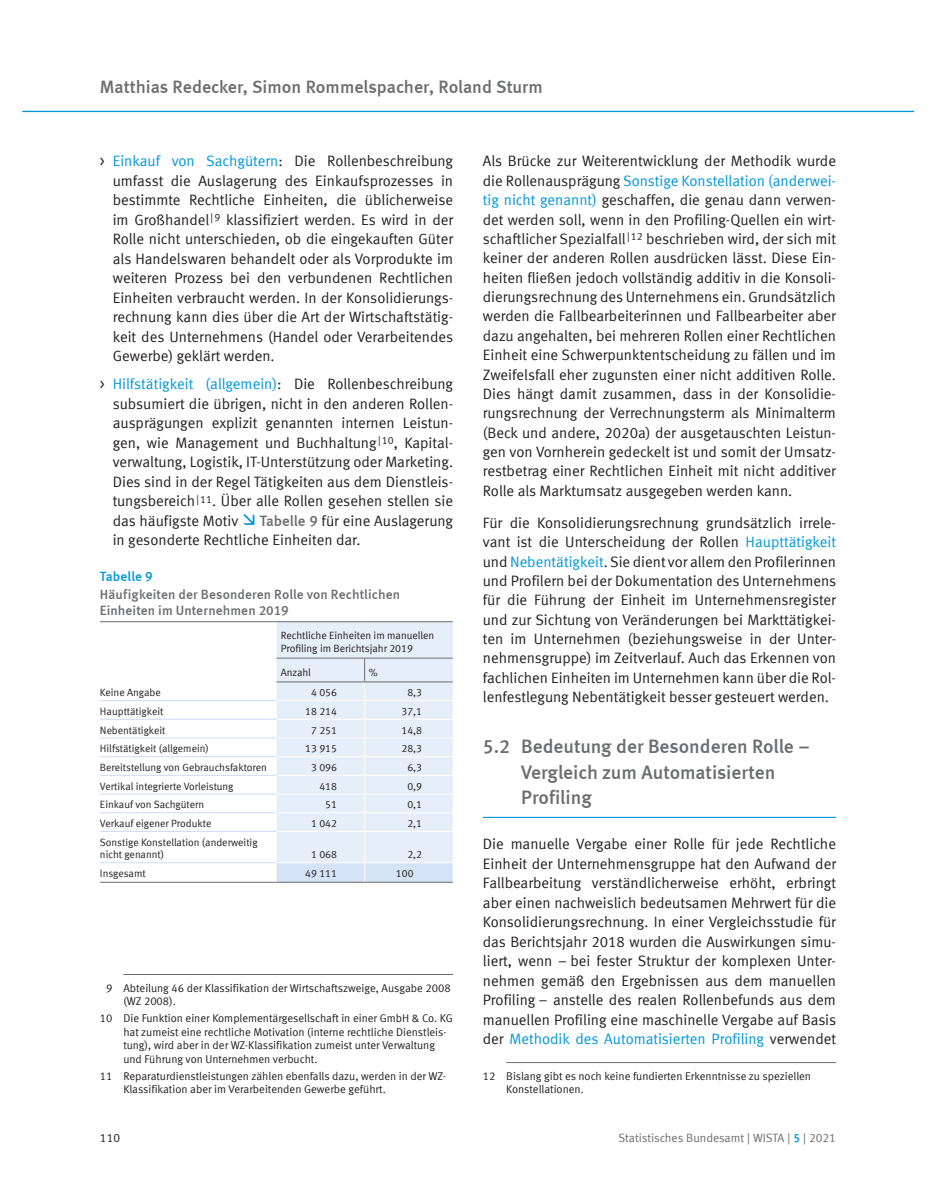
<style>
.page{position:relative;width:936px;height:1191px;background:#fff}
.page>*{position:absolute;margin:0;border:0;box-sizing:border-box;transform-origin:0 0}
._03_Überschrift_13Pt{font:19.5px/25.5px "Meta Medium LF";color:#6c6d70}
.t1{font:18px "Meta Medium LF";color:#6c6d70}
._05_Text_10Pt_13Pt_E{font:15px/19.5px "Meta Normal LF";color:#231f20;text-align:justify}
._07_Überschrift_9pt{font:13.5px/16.2px "Meta Medium LF";letter-spacing:.005em;color:#6c6d70}
._07_Überschrift_9pt-2{font:13.5px "Meta Medium LF";letter-spacing:.005em;color:#0097db}
.t2{font:12px "Meta Normal LF";color:#6c6d70}
.t3{font:12px "Meta Normal LF";color:#231f20}
._12_Fußnotentext{font:11.25px/13.5px "Meta Normal LF";color:#231f20}
._02_Tab_Vorspalte_E0{font:10.5px/12.6px "Meta Normal LF";color:#231f20}
._01_TabText_rechtsbü{font:10.5px "Meta Normal LF";color:#231f20}
._06_TabTextKopf{font:10.5px/12.6px "Meta Normal LF";color:#231f20}
.s1{color:#0097db}
.s2{font-family:"Meta Medium LF";color:#6c6d70}
.s3{font-family:"Meta Medium LF";color:#0097db}
</style>
<div class="page">
<hr style="left:123px;top:974px;width:330px;height:1px;background:#6c6d70">
<hr style="left:483px;top:817px;width:353px;height:1px;background:#0097db">
<hr style="left:506px;top:1062px;width:330px;height:1px;background:#6c6d70">
<svg style="left:276px;top:622px;width:176px;height:260px;background:#e6edf8"></svg>
<hr style="left:100px;top:700px;width:176px;height:1px;background:#cadef5">
<hr style="left:100px;top:719px;width:176px;height:1px;background:#cadef5">
<hr style="left:100px;top:737px;width:176px;height:1px;background:#cadef5">
<hr style="left:100px;top:756px;width:176px;height:1px;background:#cadef5">
<hr style="left:100px;top:775px;width:176px;height:1px;background:#cadef5">
<hr style="left:100px;top:793px;width:176px;height:1px;background:#cadef5">
<hr style="left:100px;top:812px;width:176px;height:1px;background:#cadef5">
<hr style="left:100px;top:831px;width:176px;height:1px;background:#cadef5">
<hr style="left:100px;top:862px;width:176px;height:1px;background:#cadef5">
<hr style="left:276px;top:658px;width:88px;height:1px;background:#6c6d70">
<hr style="left:364px;top:658px;width:88px;height:1px;background:#6c6d70">
<hr style="left:276px;top:621px;width:88px;height:1px;background:#6c6d70">
<hr style="left:364px;top:621px;width:88px;height:1px;background:#6c6d70">
<hr style="left:276px;top:681px;width:88px;height:1px;background:#6c6d70">
<hr style="left:364px;top:681px;width:88px;height:1px;background:#6c6d70">
<hr style="left:100px;top:621px;width:176px;height:1px;background:#6c6d70">
<hr style="left:100px;top:882px;width:176px;height:1px;background:#6c6d70">
<hr style="left:276px;top:882px;width:88px;height:1px;background:#6c6d70">
<hr style="left:364px;top:882px;width:88px;height:1px;background:#6c6d70">
<hr style="left:22px;top:111px;width:891px;height:1px;background:#0097db">
<p class="t1" style="left:100px;top:76px;width:444px">Matthias Redecker, Simon Rommelspacher, Roland Sturm</p>
<p class="_05_Text_10Pt_13Pt_E" style="left:113px;top:151px;width:342px;text-indent:-13px">&gt; <span class="s1">Einkauf von Sachgütern</span>: Die Rollenbeschreibung umfasst die Auslagerung des Einkaufsprozesses in bestimmte Rechtliche Einheiten, die üblicherweise im Großhandel<sup>|9</sup> klassifiziert werden. Es wird in der Rolle nicht unterschieden, ob die eingekauften Güter als Handelswaren behandelt oder als Vorprodukte im weiteren Prozess bei den verbundenen Rechtlichen Einheiten verbraucht werden. In der Konsolidierungs&shy;rechnung kann dies über die Art der Wirtschaftstätig&shy;keit des Unternehmens (Handel oder Verarbeitendes Gewerbe) geklärt werden.</p>
<p class="_05_Text_10Pt_13Pt_E" style="left:113px;top:374px;width:342px;text-indent:-13px">&gt; <span class="s1">Hilfstätigkeit (allgemein)</span>: Die Rollenbeschreibung subsumiert die übrigen, nicht in den anderen Rollen&shy;ausprägungen explizit genannten internen Leistun&shy;gen, wie Management und Buchhaltung<sup>|10</sup>, Kapital&shy;verwaltung, Logistik, IT-Unterstützung oder Marketing.<br>Dies sind in der Regel Tätigkeiten aus dem Dienstleis&shy;tungsbereich<sup>|11</sup>. Über alle Rollen gesehen stellen sie das häufigste Motiv</p>
<p class="_05_Text_10Pt_13Pt_E" style="left:113px;top:511px;width:342px;text-indent:147px"><span class="s2">Tabelle 9</span> für eine Auslagerung in gesonderte Rechtliche Einheiten dar.</p>
<p class="_07_Überschrift_9pt-2" style="left:100px;top:568px;width:54px">Tabelle 9</p>
<p class="_07_Überschrift_9pt" style="left:100px;top:586px;width:301px">Häufigkeiten der Besonderen Rolle von Rechtlichen<br>Einheiten im Unternehmen 2019</p>
<p class="_06_TabTextKopf" style="left:281px;top:629px;width:155px">Rechtliche Einheiten im manuellen<br>Profiling im Berichtsjahr 2019</p>
<p class="_06_TabTextKopf" style="left:281px;top:665px;width:32px">Anzahl</p>
<p class="_06_TabTextKopf" style="left:369px;top:665px;width:10px">%</p>
<p class="_02_Tab_Vorspalte_E0" style="left:100px;top:686px;width:62px">Keine Angabe</p>
<p class="_01_TabText_rechtsbü" style="left:311px;top:686px;width:27px">4 056</p>
<p class="_01_TabText_rechtsbü" style="left:407px;top:686px;width:16px">8,3</p>
<p class="_02_Tab_Vorspalte_E0" style="left:100px;top:705px;width:65px">Haupttätigkeit</p>
<p class="_01_TabText_rechtsbü" style="left:305px;top:705px;width:33px">18 214</p>
<p class="_01_TabText_rechtsbü" style="left:401px;top:705px;width:22px">37,1</p>
<p class="_02_Tab_Vorspalte_E0" style="left:100px;top:723px;width:67px">Nebentätigkeit</p>
<p class="_01_TabText_rechtsbü" style="left:311px;top:724px;width:27px">7 251</p>
<p class="_01_TabText_rechtsbü" style="left:401px;top:724px;width:22px">14,8</p>
<p class="_02_Tab_Vorspalte_E0" style="left:100px;top:742px;width:110px">Hilfstätigkeit (allgemein)</p>
<p class="_01_TabText_rechtsbü" style="left:305px;top:742px;width:33px">13 915</p>
<p class="_01_TabText_rechtsbü" style="left:401px;top:742px;width:22px">28,3</p>
<p class="_02_Tab_Vorspalte_E0" style="left:100px;top:761px;width:168px">Bereitstellung von Gebrauchsfaktoren</p>
<p class="_01_TabText_rechtsbü" style="left:311px;top:761px;width:27px">3 096</p>
<p class="_01_TabText_rechtsbü" style="left:407px;top:761px;width:16px">6,3</p>
<p class="_02_Tab_Vorspalte_E0" style="left:100px;top:779px;width:135px">Vertikal integrierte Vorleistung</p>
<p class="_01_TabText_rechtsbü" style="left:319px;top:780px;width:19px">418</p>
<p class="_01_TabText_rechtsbü" style="left:407px;top:780px;width:16px">0,9</p>
<p class="_02_Tab_Vorspalte_E0" style="left:100px;top:798px;width:106px">Einkauf von Sachgütern</p>
<p class="_01_TabText_rechtsbü" style="left:325px;top:798px;width:13px">51</p>
<p class="_01_TabText_rechtsbü" style="left:407px;top:798px;width:16px">0,1</p>
<p class="_02_Tab_Vorspalte_E0" style="left:100px;top:817px;width:113px">Verkauf eigener Produkte</p>
<p class="_01_TabText_rechtsbü" style="left:311px;top:817px;width:27px">1 042</p>
<p class="_01_TabText_rechtsbü" style="left:407px;top:817px;width:16px">2,1</p>
<p class="_02_Tab_Vorspalte_E0" style="left:100px;top:835px;width:159px">Sonstige Konstellation (anderweitig nicht genannt)</p>
<p class="_01_TabText_rechtsbü" style="left:311px;top:848px;width:27px">1 068</p>
<p class="_01_TabText_rechtsbü" style="left:407px;top:848px;width:16px">2,2</p>
<p class="_02_Tab_Vorspalte_E0" style="left:100px;top:867px;width:47px">Insgesamt</p>
<p class="_01_TabText_rechtsbü" style="left:305px;top:867px;width:33px">49 111</p>
<p class="_01_TabText_rechtsbü" style="left:396px;top:867px;width:19px">100</p>
<p class="_12_Fußnotentext" style="left:123px;top:980px;width:329px;text-indent:-17px">9 Abteilung 46 der Klassifikation der Wirtschaftszweige, Ausgabe 2008 (WZ 2008).</p>
<p class="_12_Fußnotentext" style="left:123px;top:1011px;width:331px;text-indent:-23px">10 Die Funktion einer Komplementärgesellschaft in einer GmbH &amp; Co. KG hat zumeist eine rechtliche Motivation (interne rechtliche Dienstleis&shy;tung), wird aber in der WZ-Klassifikation zumeist unter Verwaltung und Führung von Unternehmen verbucht.</p>
<p class="_12_Fußnotentext" style="left:123px;top:1068px;width:324px;text-indent:-23px">11 Reparaturdienstleistungen zählen ebenfalls dazu, werden in der WZ-<br>Klassifikation aber im Verarbeitenden Gewerbe geführt.</p>
<p class="_05_Text_10Pt_13Pt_E" style="left:483px;top:151px;width:355px">Als Brücke zur Weiterentwicklung der Methodik wurde die Rollenausprägung <span class="s1">Sonstige Konstellation (anderwei&shy;tig nicht genannt)</span> geschaffen, die genau dann verwen&shy;det werden soll, wenn in den Profiling-Quellen ein wirt&shy;schaftlicher Spezialfall<sup>|12</sup> beschrieben wird, der sich mit keiner der anderen Rollen ausdrücken lässt. Diese Ein&shy;heiten fließen jedoch vollständig additiv in die Konsoli&shy;dierungsrechnung des Unternehmens ein. Grundsätzlich werden die Fallbearbeiterinnen und Fallbearbeiter aber dazu angehalten, bei mehreren Rollen einer Rechtlichen Einheit eine Schwerpunktentscheidung zu fällen und im Zweifelsfall eher zugunsten einer nicht additiven Rolle.<br>Dies hängt damit zusammen, dass in der Konsolidie&shy;rungsrechnung der Verrechnungsterm als Minimalterm (Beck und andere, 2020a) der ausgetauschten Leistun&shy;gen von Vornherein gedeckelt ist und somit der Umsatz&shy;restbetrag einer Rechtlichen Einheit mit nicht additiver Rolle als Marktumsatz ausgegeben werden kann.</p>
<p class="_05_Text_10Pt_13Pt_E" style="left:483px;top:513px;width:355px">Für die Konsolidierungsrechnung grundsätzlich irrele&shy;vant ist die Unterscheidung der Rollen <span class="s1">Haupttätigkeit </span>und <span class="s1">Nebentätigkeit</span>. Sie dient vor allem den Profilerinnen und Profilern bei der Dokumentation des Unternehmens für die Führung der Einheit im Unternehmensregister und zur Sichtung von Veränderungen bei Markttätigkei&shy;ten im Unternehmen (beziehungsweise in der Unter&shy;nehmensgruppe) im Zeitverlauf. Auch das Erkennen von fachlichen Einheiten im Unternehmen kann über die Rol&shy;lenfestlegung Nebentätigkeit besser gesteuert werden.</p>
<p class="_03_Überschrift_13Pt" style="left:521px;top:733px;width:290px;text-indent:-38px">5.2 Bedeutung der Besonderen Rolle –<br>Vergleich zum Automatisierten<br>Profiling</p>
<p class="_05_Text_10Pt_13Pt_E" style="left:483px;top:834px;width:355px">Die manuelle Vergabe einer Rolle für jede Rechtliche Einheit der Unternehmensgruppe hat den Aufwand der Fallbearbeitung verständlicherweise erhöht, erbringt aber einen nachweislich bedeutsamen Mehrwert für die Konsolidierungsrechnung. In einer Vergleichsstudie für das Berichtsjahr 2018 wurden die Auswirkungen simu&shy;liert, wenn – bei fester Struktur der komplexen Unter&shy;nehmen gemäß den Ergebnissen aus dem manuellen Profiling – anstelle des realen Rollenbefunds aus dem manuellen Profiling eine maschinelle Vergabe auf Basis der <span class="s1">Methodik des Automatisierten Profiling</span> verwendet</p>
<p class="_12_Fußnotentext" style="left:506px;top:1068px;width:306px;text-indent:-23px">12 Bislang gibt es noch keine fundierten Erkenntnisse zu speziellen<br>Konstellationen.</p>
<p class="t3" style="left:100px;top:1130px;width:22px">110</p>
<p class="t2" style="left:618px;top:1130px;width:219px">Statistisches Bundesamt | WISTA | <span class="s3">5</span> | 2021</p>
</div>
